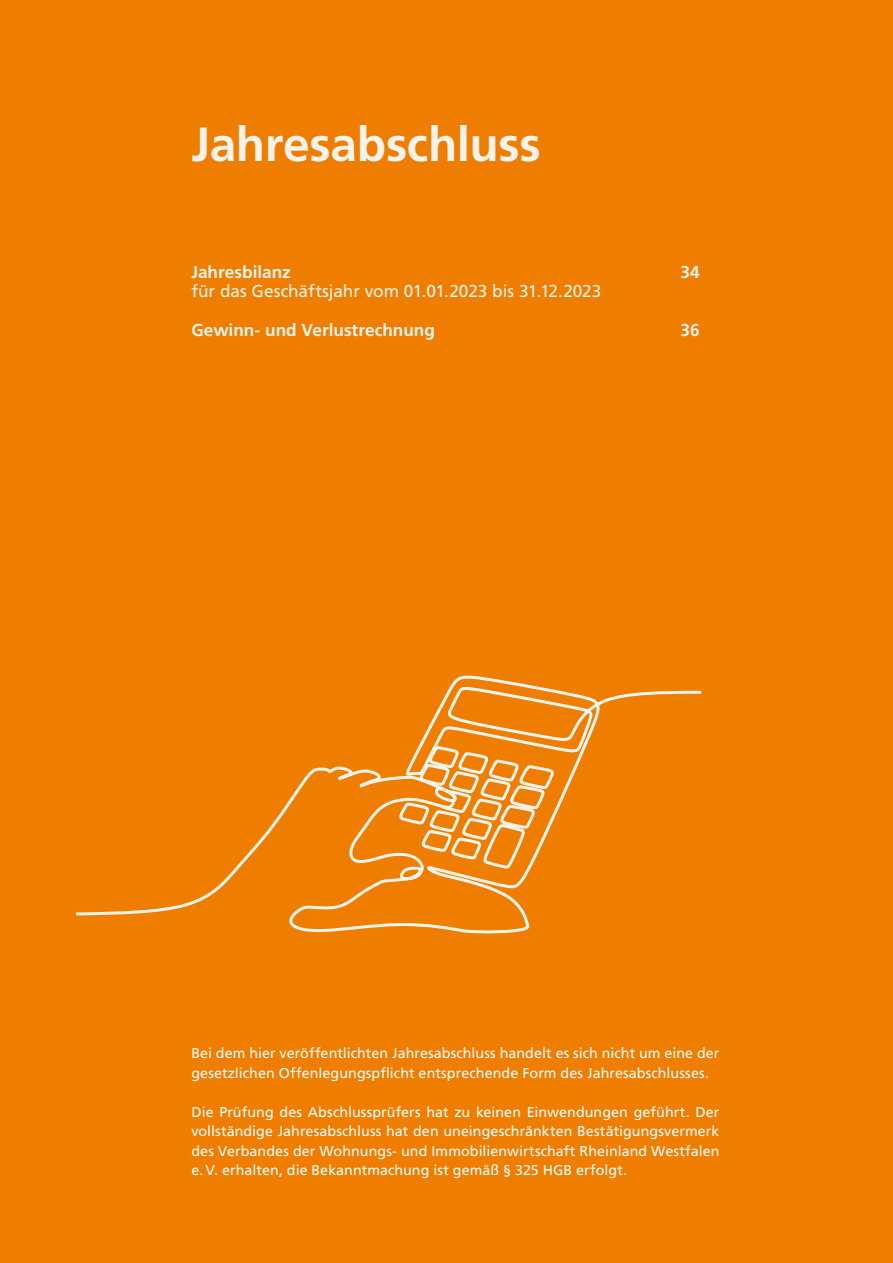
<style>
.page{position:relative;width:893px;height:1263px;background:#ef7d00}
.page>*{position:absolute;margin:0;border:0;box-sizing:border-box;transform-origin:0 0}
.t1{font:700 48px "Frutiger LT Std";letter-spacing:-.005em;color:#f5f3ea}
.t2{font:17.25px "Frutiger LT Std";letter-spacing:-.005em;color:#f5f3ea}
.t3{font:700 17.25px "Frutiger LT Std";color:#f5f3ea}
.t4{font:14.25px/19.5px "Frutiger LT Std";letter-spacing:.005em;color:#fff}
</style>
<div class="page">
<svg style="left:75px;top:675px;width:627px;height:259px"></svg>
<svg style="left:396px;top:744px;width:161px;height:127px"></svg>
<h1 class="t1" style="left:191px;top:116px;width:351px">Jahresabschluss</h1>
<p class="t3" style="left:191px;top:262px;width:101px">Jahresbilanz</p>
<p class="t3" style="left:680px;top:262px;width:21px">34</p>
<p class="t2" style="left:191px;top:281px;width:411px">für das Geschäftsjahr vom 01.01.2023 bis 31.12.2023</p>
<p class="t3" style="left:191px;top:320px;width:245px">Gewinn- und Verlustrechnung</p>
<p class="t3" style="left:681px;top:320px;width:21px">36</p>
<p class="t4" style="left:191px;top:1043px;width:530px">Bei dem hier veröffentlichten Jahresabschluss handelt es sich nicht um eine der gesetzlichen Offenlegungspflicht entsprechende Form des Jahresabschlusses.</p>
<p class="t4" style="left:191px;top:1102px;width:530px;text-align:justify">Die Prüfung des Abschlussprüfers hat zu keinen Einwendungen geführt. Der vollständige Jahresabschluss hat den uneingeschränkten Bestätigungsvermerk des Verbandes der Wohnungs- und Immobilienwirtschaft Rheinland Westfalen e. V. erhalten, die Bekanntmachung ist gemäß § 325 HGB erfolgt.</p>
</div>
